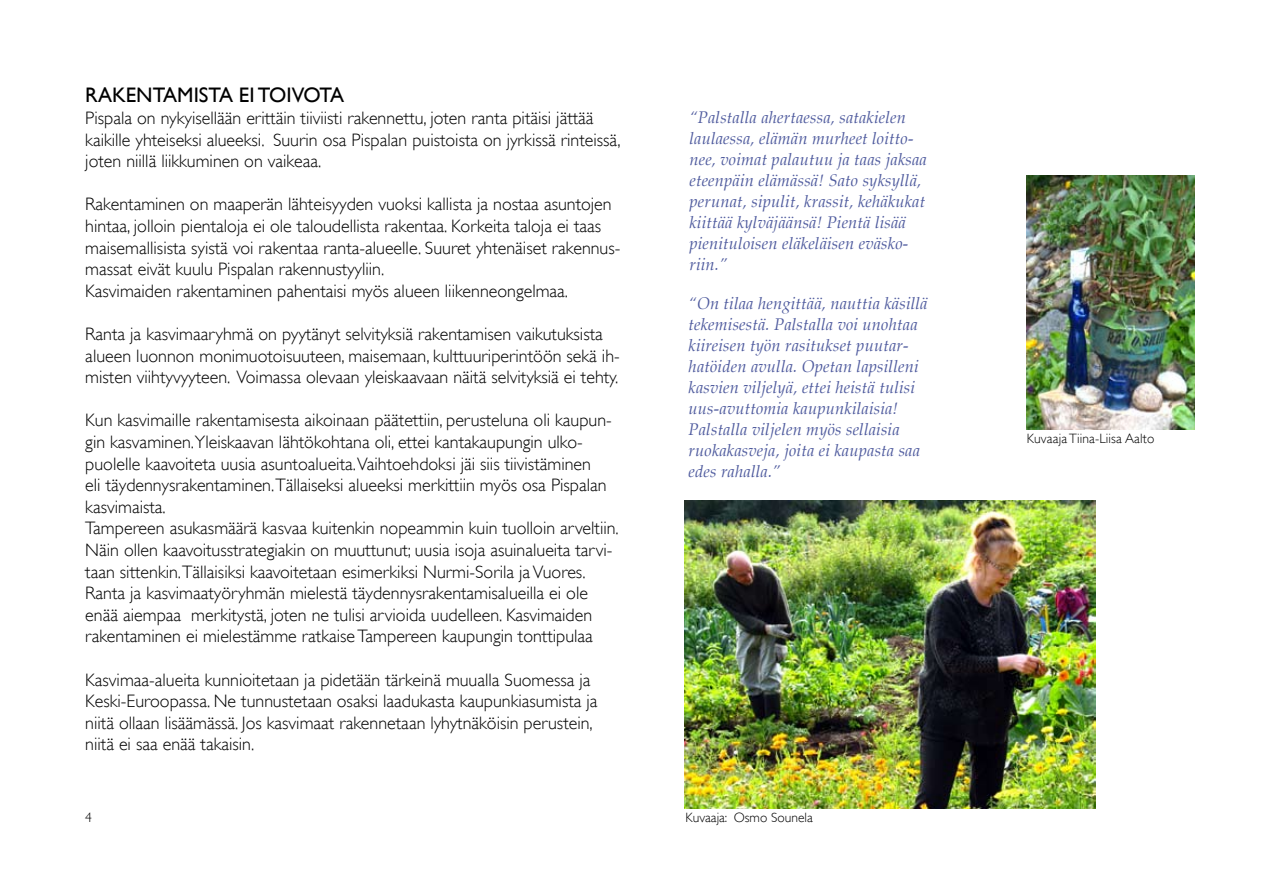
<style>
.page{position:relative;width:1263px;height:893px;background:#fff}
.page>*{position:absolute;margin:0;border:0;box-sizing:border-box;transform-origin:0 0}
.t1{font:21px "Gill Sans";color:#000}
.t2{font:300 18px/21.6px "Gill Sans";color:#000}
.t3{font:italic 16.5px/21px "Palatino";letter-spacing:.01em;color:#4f5b9e}
.t4{font:300 13.5px "Gill Sans";letter-spacing:.01em;color:#000}
</style>
<div class="page">
<img style="left:1026px;top:176px;width:168px;height:254px">
<img style="left:684px;top:500px;width:411px;height:309px">
<p class="t1" style="left:85px;top:83px;width:64px">RAKENTAMISTA</p>
<p class="t1" style="left:239px;top:83px;width:94px">EI TOIVOTA</p>
<p class="t2" style="left:85px;top:107px;width:537px">Pispala on nykyisellään erittäin tiiviisti rakennettu, joten ranta pitäisi jättää kaikille yhteiseksi alueeksi. Suurin osa Pispalan puistoista on jyrkissä rinteissä, joten niillä liikkuminen on vaikeaa.</p>
<p class="t2" style="left:85px;top:193px;width:536px">Rakentaminen on maaperän lähteisyyden vuoksi kallista ja nostaa asuntojen hintaa, jolloin pientaloja ei ole taloudellista rakentaa. Korkeita taloja ei taas maisemallisista syistä voi rakentaa ranta-alueelle. Suuret yhtenäiset rakennus&shy;massat eivät kuulu Pispalan rakennustyyliin.<br>Kasvimaiden rakentaminen pahentaisi myös alueen liikenneongelmaa.</p>
<p class="t2" style="left:85px;top:323px;width:536px">Ranta ja kasvimaaryhmä on pyytänyt selvityksiä rakentamisen vaikutuksista alueen luonnon monimuotoisuuteen, maisemaan, kulttuuriperintöön sekä ih&shy;misten viihtyvyyteen. Voimassa olevaan yleiskaavaan näitä selvityksiä ei tehty.</p>
<p class="t2" style="left:85px;top:409px;width:535px">Kun kasvimaille rakentamisesta aikoinaan päätettiin, perusteluna oli kaupun&shy;gin kasvaminen.Yleiskaavan lähtökohtana oli, ettei kantakaupungin ulko&shy;puolelle kaavoiteta uusia asuntoalueita.Vaihtoehdoksi jäi siis tiivistäminen<br>eli täydennysrakentaminen.Tällaiseksi alueeksi merkittiin myös osa Pispalan kasvimaista.<br>Tampereen asukasmäärä kasvaa kuitenkin nopeammin kuin tuolloin arveltiin.<br>Näin ollen kaavoitusstrategiakin on muuttunut; uusia isoja asuinalueita tarvi&shy;taan sittenkin.Tällaisiksi kaavoitetaan esimerkiksi Nurmi-Sorila ja Vuores.<br>Ranta ja kasvimaatyöryhmän mielestä täydennysrakentamisalueilla ei ole enää aiempaa merkitystä, joten ne tulisi arvioida uudelleen. Kasvimaiden rakentaminen ei mielestämme ratkaise Tampereen kaupungin tonttipulaa</p>
<p class="t2" style="left:85px;top:669px;width:514px">Kasvimaa-alueita kunnioitetaan ja pidetään tärkeinä muualla Suomessa ja Keski-Euroopassa. Ne tunnustetaan osaksi laadukasta kaupunkiasumista ja niitä ollaan lisäämässä. Jos kasvimaat rakennetaan lyhytnäköisin perustein, niitä ei saa enää takaisin.</p>
<p class="t4" style="left:85px;top:810px;width:8px">4</p>
<p class="t3" style="left:689px;top:107px;width:239px">“Palstalla ahertaessa, satakielen laulaessa, elämän murheet loitto&shy;nee, voimat palautuu ja taas jaksaa eteenpäin elämässä! Sato syksyllä, perunat, sipulit, krassit, kehäkukat kiittää kylväjäänsä! Pientä lisää pienituloisen eläkeläisen eväsko&shy;riin.”</p>
<p class="t3" style="left:688px;top:293px;width:241px">“On tilaa hengittää, nauttia käsillä tekemisestä. Palstalla voi unohtaa kiireisen työn rasitukset puutar&shy;hatöiden avulla. Opetan lapsilleni kasvien viljelyä, ettei heistä tulisi uus-avuttomia kaupunkilaisia!<br>Palstalla viljelen myös sellaisia ruokakasveja, joita ei kaupasta saa edes rahalla.”</p>
<p class="t4" style="left:685px;top:810px;width:129px">Kuvaaja: Osmo Sounela</p>
<p class="t4" style="left:1027px;top:430px;width:129px">Kuvaaja Tiina-Liisa Aalto</p>
</div>
